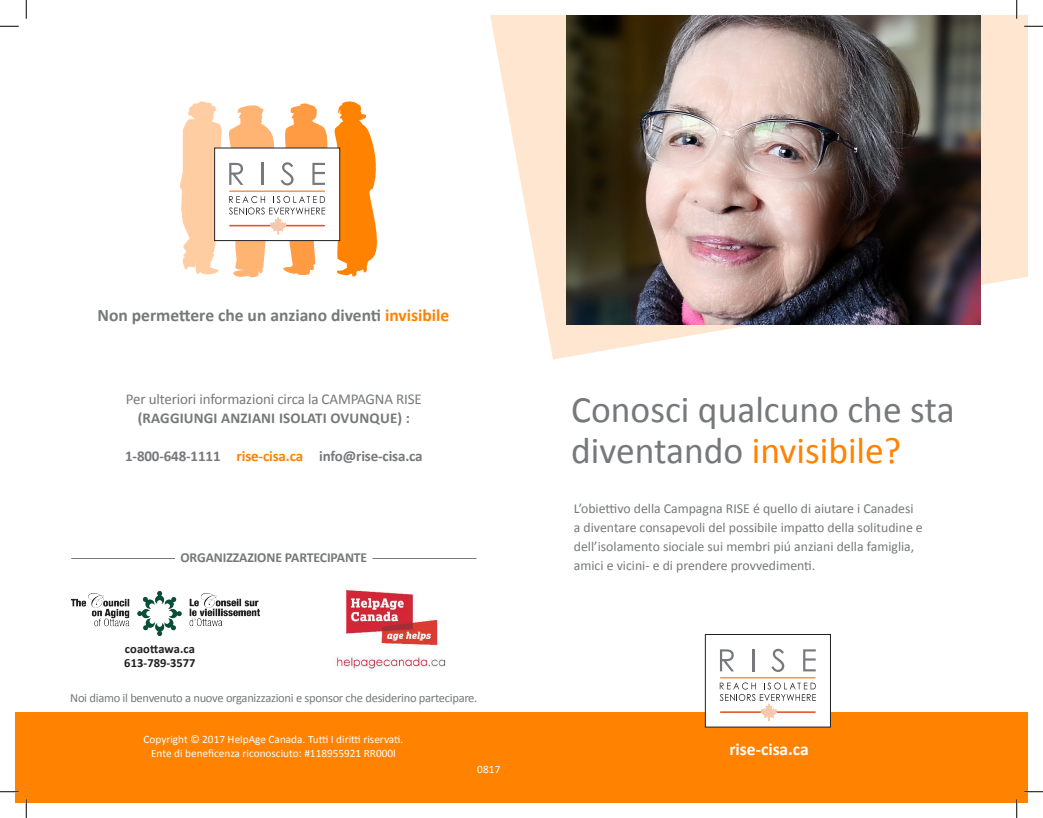
<style>
.page{position:relative;width:1043px;height:818px;background:#fff}
.page>*{position:absolute;margin:0;border:0;box-sizing:border-box;transform-origin:0 0}
.t1{font:37.5px/41.5px "Calibri";color:#76787b}
.t2{font:700 17.5px "Calibri";color:#76787b}
.t3{font:700 17.5px "Calibri";color:#fff}
.t4{font:15px/19px "Calibri";letter-spacing:-.01em;color:#76787b;text-align:center}
.t5{font:700 15px "Calibri";letter-spacing:-.01em;color:#76787b}
.t6{font:13.75px/19px "Calibri";color:#76787b}
.t7{font:700 13.75px "Calibri";letter-spacing:-.01em;color:#76787b}
.t8{font:12.5px "Calibri";letter-spacing:-.02em;color:#76787b}
.t9{font:700 12.5px "Calibri";color:#231f20}
.t10{font:11.25px "Calibri";color:#fff}
.s1{color:#ff8200}
.s2{font-weight:700}
</style>
<div class="page">
<img style="left:333px;top:587px;width:113px;height:84px">
<div style="left:521px;top:712px;width:507px;height:90px;background:#ff8200"></div>
<div style="left:15px;top:712px;width:506px;height:90px;background:#ff8200"></div>
<svg style="left:334px;top:101px;width:43px;height:175px"></svg>
<div style="left:705px;top:634px;width:125px;height:93px;background:#fff"></div>
<svg style="left:720px;top:649px;width:14px;height:22px"></svg>
<hr style="left:752px;top:649px;width:2px;height:22px;background:#76787b">
<svg style="left:771px;top:648px;width:13px;height:24px"></svg>
<svg style="left:803px;top:649px;width:12px;height:22px"></svg>
<hr style="left:720px;top:677px;width:95px;height:1px;background:#f7984a">
<div style="left:705px;top:634px;width:125px;height:93px;border:1px solid #231f20"></div>
<svg style="left:719px;top:682px;width:97px;height:39px"></svg>
<div style="left:214px;top:148px;width:126px;height:92px;background:#fff"></div>
<svg style="left:180px;top:101px;width:148px;height:176px"></svg>
<hr style="left:71px;top:558px;width:104px;height:1px;background:#76787b">
<hr style="left:372px;top:558px;width:104px;height:1px;background:#76787b">
<svg style="left:490px;top:15px;width:537px;height:344px;fill:#ffe6d0"></svg>
<img style="left:566px;top:15px;width:414px;height:309px">
<img style="left:71px;top:591px;width:189px;height:45px">
<svg style="left:0;top:25px;width:19px;height:2px"></svg>
<svg style="left:1024px;top:25px;width:18px;height:2px"></svg>
<svg style="left:0;top:790px;width:19px;height:2px"></svg>
<svg style="left:1024px;top:790px;width:18px;height:2px"></svg>
<svg style="left:25px;top:0;width:2px;height:19px"></svg>
<svg style="left:25px;top:799px;width:2px;height:19px"></svg>
<svg style="left:1015px;top:0;width:2px;height:19px"></svg>
<svg style="left:1015px;top:799px;width:2px;height:19px"></svg>
<p class="t2" style="left:98px;top:304px;width:353px">Non permettere che un anziano diventi <span class="s1">invisibile</span></p>
<p class="t4" style="left:126px;top:389px;width:298px">Per ulteriori informazioni circa la CAMPAGNA RISE <span class="s2">(RAGGIUNGI ANZIANI ISOLATI OVUNQUE) :</span></p>
<p class="t5" style="left:125px;top:447px;width:299px">1-800-648-1111 <span class="s1">rise-cisa.ca</span> info@rise-cisa.ca</p>
<p class="t7" style="left:180px;top:549px;width:188px">ORGANIZZAZIONE PARTECIPANTE</p>
<p class="t9" style="left:125px;top:641px;width:72px">coaottawa.ca</p>
<p class="t9" style="left:124px;top:655px;width:73px">613-789-3577</p>
<p class="t8" style="left:70px;top:690px;width:409px">Noi diamo il benvenuto a nuove organizzazioni e sponsor che desiderino partecipare.</p>
<p class="t10" style="left:143px;top:732px;width:261px">Copyright © 2017 HelpAge Canada. Tutti I diritti riservati.</p>
<p class="t10" style="left:151px;top:746px;width:246px">Ente di beneficenza riconosciuto: #118955921 RR000l</p>
<p class="t10" style="left:477px;top:761px;width:25px">0817</p>
<p class="t1" style="left:571px;top:387px;width:385px">Conosci qualcuno che sta diventando <span class="s1">invisibile?</span></p>
<p class="t6" style="left:574px;top:498px;width:350px">L’obiettivo della Campagna RISE é quello di aiutare i Canadesi a diventare consapevoli del possibile impatto della solitudine e dell’isolamento siociale sui membri piú anziani della famiglia,</p>
<p class="t6" style="left:574px;top:555px;width:243px">amici e vicini- e di prendere provvedimenti.</p>
<p class="t3" style="left:729px;top:738px;width:81px">rise-cisa.ca</p>
</div>
